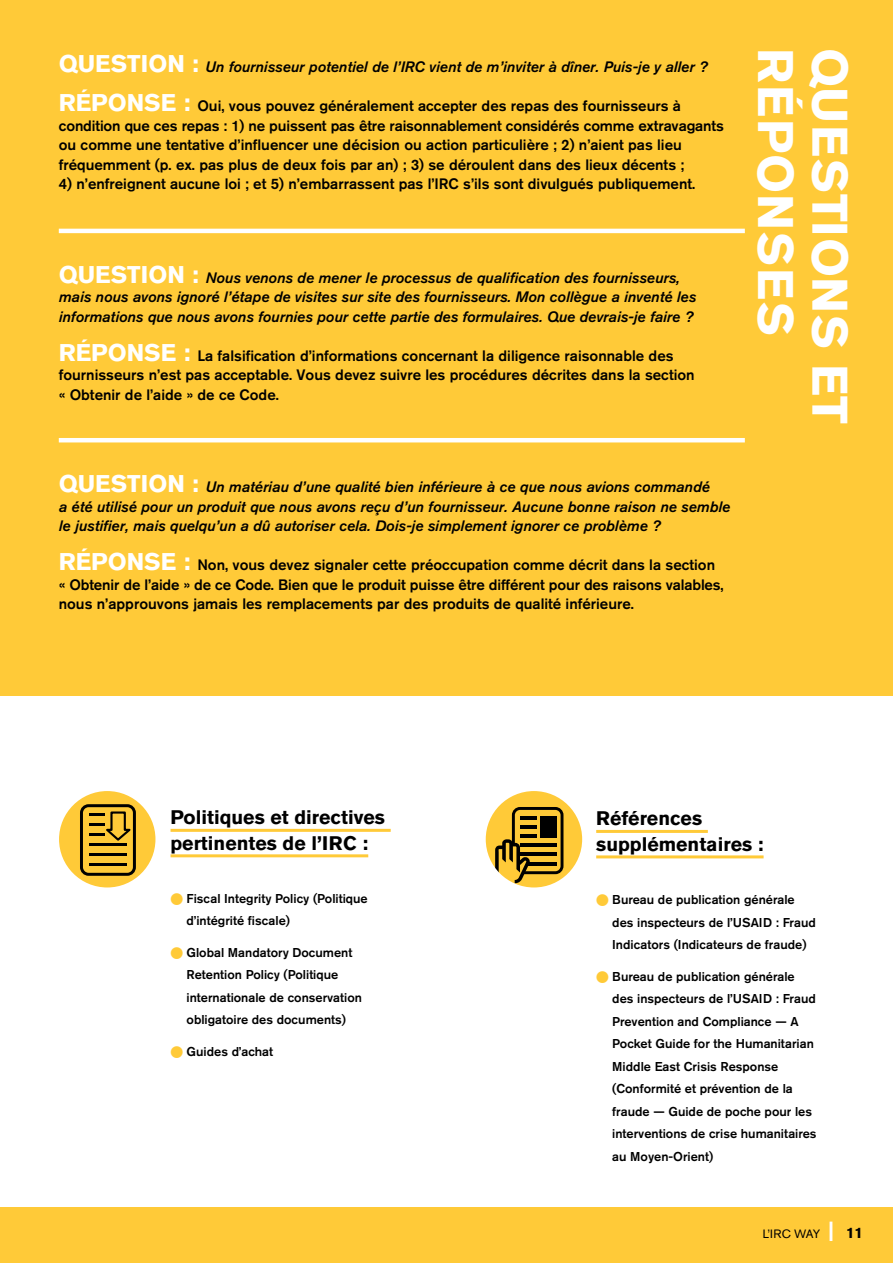
<style>
.page{position:relative;width:893px;height:1263px;background:#fff}
.page>*{position:absolute;margin:0;border:0;box-sizing:border-box;transform-origin:0 0}
.t1{font:700 49.5px "Akzidenz Grotesk BE";letter-spacing:.01em;color:#fff}
.t2{font:700 49.5px "Akzidenz Grotesk BE";letter-spacing:.04em;color:#fff}
.t3{font:700 19.5px/25.5px "Akzidenz Grotesk BE";color:#000}
.t4{font:500 15px/19.5px "Akzidenz Grotesk BE";color:#000}
.t5{font:italic 500 15px/19.5px "Akzidenz Grotesk BE";color:#000}
.t6{font:500 12.75px/22.5px "Akzidenz Grotesk BE";color:#000}
.t7{font:12px "Akzidenz Grotesk BE";letter-spacing:-.01em;color:#000}
.s1{font-weight:700;font-style:normal;font-size:24px;color:#fff}
.s2{font-weight:700;font-size:24px;color:#fff}
.s3{color:#ffca38}
.s4{font-weight:700;font-size:21px;color:#fff}
.s5{font-weight:700;font-size:15px}
</style>
<div class="page">
<div style="left:0;top:1207px;width:893px;height:56px;background:#ffca38"></div>
<div style="left:0;top:0;width:893px;height:696px;background:#ffca38"></div>
<hr style="left:59px;top:229px;width:686px;height:4px;background:#fff">
<hr style="left:59px;top:438px;width:686px;height:4px;background:#fff">
<hr style="left:171px;top:829px;width:220px;height:3px;background:#ffca38">
<hr style="left:171px;top:854px;width:197px;height:3px;background:#ffca38">
<hr style="left:596px;top:830px;width:112px;height:3px;background:#ffca38">
<hr style="left:596px;top:855px;width:168px;height:3px;background:#ffca38">
<div style="left:58px;top:790px;width:99px;height:99px;background:#ffca38;border-radius:50%"></div>
<hr style="left:89px;top:813px;width:15px;height:3px;background:#000">
<hr style="left:89px;top:823px;width:15px;height:3px;background:#000">
<hr style="left:89px;top:833px;width:15px;height:3px;background:#000">
<hr style="left:89px;top:843px;width:38px;height:3px;background:#000">
<hr style="left:89px;top:853px;width:38px;height:3px;background:#000">
<hr style="left:89px;top:863px;width:38px;height:3px;background:#000">
<div style="left:80px;top:804px;width:56px;height:72px;border:3px solid #000;border-radius:7px"></div>
<svg style="left:104px;top:810px;width:31px;height:32px"></svg>
<div style="left:57px;top:789px;width:101px;height:101px;border:2px solid #fff;border-radius:50%"></div>
<div style="left:485px;top:790px;width:98px;height:99px;background:#ffca38;border-radius:50%"></div>
<svg style="left:495px;top:805px;width:70px;height:79px"></svg>
<div style="left:483px;top:789px;width:101px;height:101px;border:2px solid #fff;border-radius:50%"></div>
<p class="t5" style="left:59px;top:57px;width:650px"><span class="s1">QUESTION :</span> Un fournisseur potentiel de l’IRC vient de m’inviter à dîner. Puis-je y aller ?</p>
<p class="t4" style="left:59px;top:96px;width:667px"><span class="s2">RÉPONSE :</span> Oui, vous pouvez généralement accepter des repas des fournisseurs à condition que ces repas : 1) ne puissent pas être raisonnablement considérés comme extravagants ou comme une tentative d’influencer une décision ou action particulière ; 2) n’aient pas lieu fréquemment (p. ex. pas plus de deux fois par an) ; 3) se déroulent dans des lieux décents ;</p>
<p class="t4" style="left:59px;top:174px;width:638px">4) n’enfreignent aucune loi ; et 5) n’embarrassent pas l’IRC s’ils sont divulgués publiquement.</p>
<p class="t5" style="left:59px;top:268px;width:639px"><span class="s1">QUESTION :</span> Nous venons de mener le processus de qualification des fournisseurs, mais nous avons ignoré l’étape de visites sur site des fournisseurs. Mon collègue a inventé les informations que nous avons fournies pour cette partie des formulaires. Que devrais-je faire ?</p>
<p class="t4" style="left:59px;top:345px;width:637px"><span class="s2">RÉPONSE :</span> La falsification d’informations concernant la diligence raisonnable des fournisseurs n’est pas acceptable. Vous devez suivre les procédures décrites dans la section « Obtenir de l’aide » de ce Code.</p>
<p class="t5" style="left:59px;top:477px;width:673px"><span class="s1">QUESTION :</span> Un matériau d’une qualité bien inférieure à ce que nous avions commandé<br>a été utilisé pour un produit que nous avons reçu d’un fournisseur. Aucune bonne raison ne semble le justifier, mais quelqu’un a dû autoriser cela. Dois-je simplement ignorer ce problème ?</p>
<p class="t4" style="left:59px;top:555px;width:666px"><span class="s2">RÉPONSE :</span> Non, vous devez signaler cette préoccupation comme décrit dans la section « Obtenir de l’aide » de ce Code. Bien que le produit puisse être différent pour des raisons valables, nous n’approuvons jamais les remplacements par des produits de qualité inférieure.</p>
<h1 class="t2" style="left:804px;top:48px;width:289px;rotate:90deg">RÉPONSES</h1>
<h1 class="t1" style="left:858px;top:48px;width:377px;rotate:90deg">QUESTIONS ET</h1>
<h2 class="t3" style="left:171px;top:805px;width:216px">Politiques et directives pertinentes de l’IRC :</h2>
<p class="t6" style="left:187px;top:887px;width:183px;text-indent:-16px"><span class="s3">●</span> Fiscal Integrity Policy (Politique d’intégrité fiscale)</p>
<p class="t6" style="left:187px;top:941px;width:177px;text-indent:-16px"><span class="s3">●</span> Global Mandatory Document<br>Retention Policy (Politique internationale de conservation obligatoire des documents)</p>
<p class="t6" style="left:171px;top:1040px;width:104px"><span class="s3">●</span> Guides d’achat</p>
<h2 class="t3" style="left:596px;top:806px;width:169px">Références supplémentaires :</h2>
<p class="t6" style="left:612px;top:888px;width:205px;text-indent:-16px"><span class="s3">●</span> Bureau de publication générale des inspecteurs de l’USAID : Fraud<br>Indicators (Indicateurs de fraude)</p>
<p class="t6" style="left:612px;top:964px;width:206px;text-indent:-16px"><span class="s3">●</span> Bureau de publication générale des inspecteurs de l’USAID : Fraud<br>Prevention and Compliance — A<br>Pocket Guide for the Humanitarian<br>Middle East Crisis Response (Conformité et prévention de la fraude — Guide de poche pour les interventions de crise humanitaires au Moyen-Orient)</p>
<p class="t7" style="left:763px;top:1226px;width:102px">L’IRC WAY <span class="s4">|</span> <span class="s5">11</span></p>
</div>
